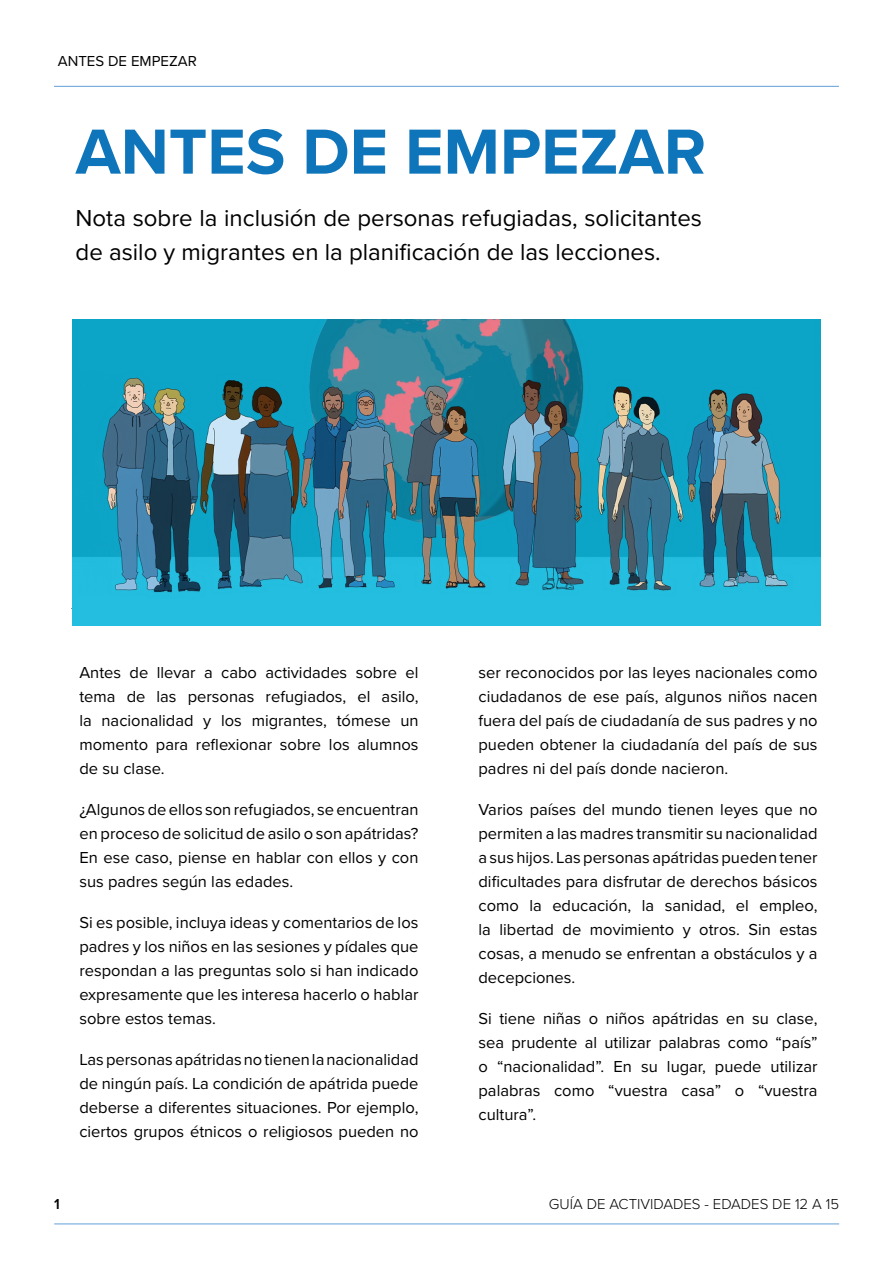
<style>
.page{position:relative;width:893px;height:1263px;background:#fff}
.page>*{position:absolute;margin:0;border:0;box-sizing:border-box;transform-origin:0 0}
.t1{font:700 66px "Proxima Nova";color:#0f75bb}
.t2{font:24px/34.5px "Proxima Nova";color:#000}
.t3{font:16.5px/24px "Proxima Nova";color:#000;text-align:justify}
.t4{font:300 15px "Proxima Nova";color:#000}
.t5{font:15px "Proxima Nova";color:#000}
.t6{font:600 15px "Proxima Nova";color:#000}
</style>
<div class="page">
<hr style="left:54px;top:1223px;width:785px;height:1px;background:#5f9fd6">
<hr style="left:54px;top:86px;width:785px;height:1px;background:#5f9fd6">
<img style="left:72px;top:319px;width:748px;height:306px">
<p class="t5" style="left:58px;top:50px;width:140px">ANTES DE EMPEZAR</p>
<h1 class="t1" style="left:76px;top:102px;width:632px">ANTES DE EMPEZAR</h1>
<h2 class="t2" style="left:76px;top:199px;width:628px">Nota sobre la inclusión de personas refugiadas, solicitantes de asilo y migrantes en la planificación de las lecciones.</h2>
<p class="t3" style="left:79px;top:660px;width:341px">Antes de llevar a cabo actividades sobre el tema de las personas refugiados, el asilo, la nacionalidad y los migrantes, tómese un momento para reflexionar sobre los alumnos de su clase.</p>
<p class="t3" style="left:79px;top:797px;width:341px">¿Algunos de ellos son refugiados, se encuentran en proceso de solicitud de asilo o son apátridas?<br>En ese caso, piense en hablar con ellos y con sus padres según las edades.</p>
<p class="t3" style="left:79px;top:910px;width:341px">Si es posible, incluya ideas y comentarios de los padres y los niños en las sesiones y pídales que respondan a las preguntas solo si han indicado expresamente que les interesa hacerlo o hablar sobre estos temas.</p>
<p class="t3" style="left:79px;top:1047px;width:341px">Las personas apátridas no tienen la nacionalidad de ningún país. La condición de apátrida puede deberse a diferentes situaciones. Por ejemplo, ciertos grupos étnicos o religiosos pueden no</p>
<p class="t6" style="left:54px;top:1193px;width:7px">1</p>
<p class="t3" style="left:478px;top:660px;width:341px">ser reconocidos por las leyes nacionales como ciudadanos de ese país, algunos niños nacen fuera del país de ciudadanía de sus padres y no pueden obtener la ciudadanía del país de sus padres ni del país donde nacieron.</p>
<p class="t3" style="left:478px;top:797px;width:341px">Varios países del mundo tienen leyes que no permiten a las madres transmitir su nacionalidad a sus hijos. Las personas apátridas pueden tener dificultades para disfrutar de derechos básicos como la educación, la sanidad, el empleo, la libertad de movimiento y otros. Sin estas cosas, a menudo se enfrentan a obstáculos y a decepciones.</p>
<p class="t3" style="left:478px;top:1006px;width:341px">Si tiene niñas o niños apátridas en su clase, sea prudente al utilizar palabras como “país” o “nacionalidad”. En su lugar, puede utilizar palabras como “vuestra casa” o “vuestra cultura”.</p>
<p class="t4" style="left:549px;top:1193px;width:292px">GUÍA DE ACTIVIDADES - EDADES DE 12 A 15</p>
</div>
